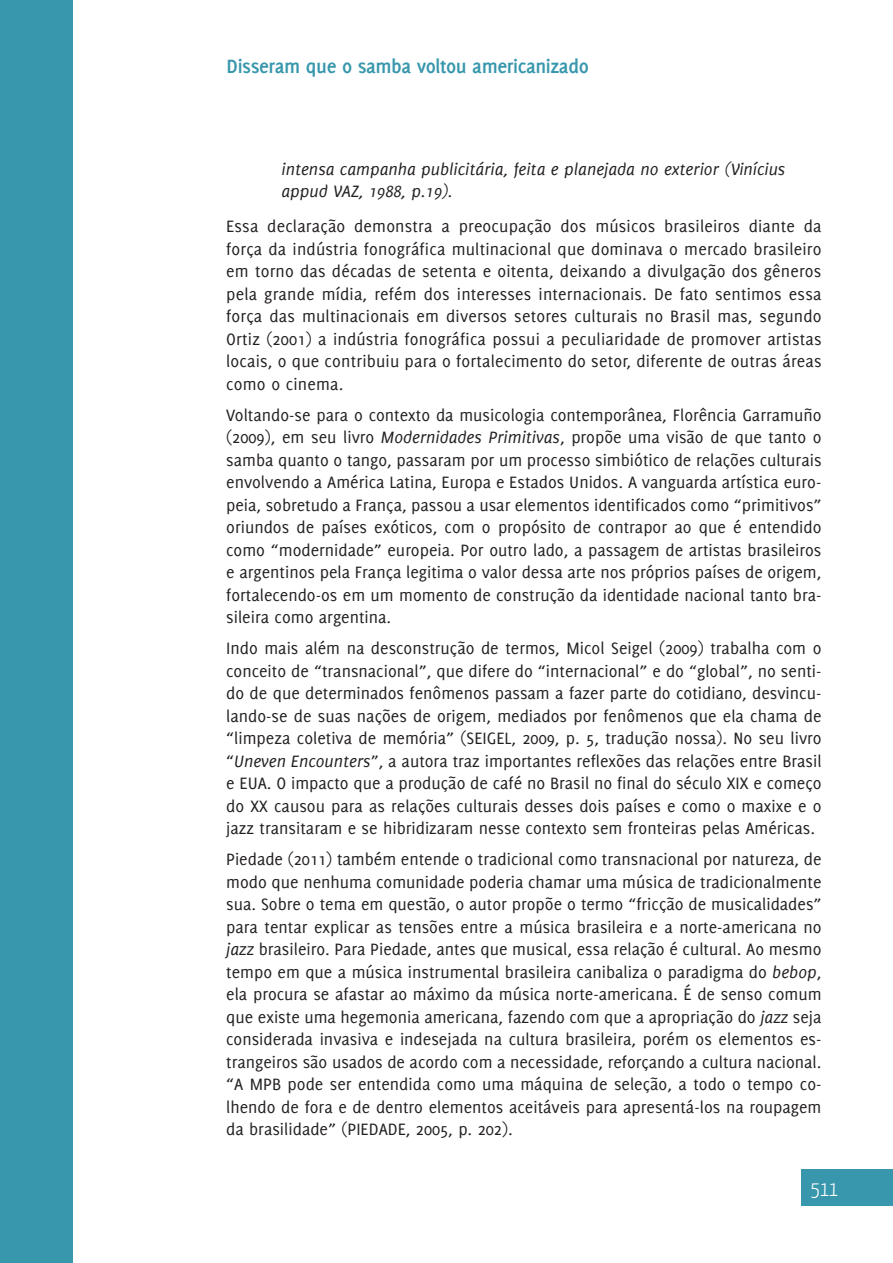
<style>
.page{position:relative;width:893px;height:1263px;background:#fff}
.page>*{position:absolute;margin:0;border:0;box-sizing:border-box;transform-origin:0 0}
.t1{font:700 21px "Delicious";letter-spacing:-.02em;color:#3897ac}
.t2{font:300 21px "Yanone Kaffeesatz";color:#fff}
.t3{font:18px/22.5px "Delicious";color:#231f20;text-align:justify}
.t4{font:italic 18px/21.6px "Delicious";color:#231f20}
.s1{font-style:italic}
</style>
<div class="page">
<div style="left:0;top:0;width:72px;height:1263px;background:#3897ac"></div>
<div style="left:802px;top:1170px;width:91px;height:36px;background:#3897ac"></div>
<p class="t1" style="left:227px;top:54px;width:364px">Disseram que o samba voltou americanizado</p>
<p class="t4" style="left:281px;top:158px;width:505px">intensa campanha publicitária, feita e planejada no exterior (Vinícius appud VAZ, 1988, p.19).</p>
<p class="t3" style="left:226px;top:215px;width:597px">Essa declaração demonstra a preocupação dos músicos brasileiros diante da força da indústria fonográfica multinacional que dominava o mercado brasileiro em torno das décadas de setenta e oitenta, deixando a divulgação dos gêneros pela grande mídia, refém dos interesses internacionais. De fato sentimos essa força das multinacionais em diversos setores culturais no Brasil mas, segundo Ortiz (2001) a indústria fonográfica possui a peculiaridade de promover artistas locais, o que contribuiu para o fortalecimento do setor, diferente de outras áreas como o cinema.</p>
<p class="t3" style="left:226px;top:403px;width:597px">Voltando-se para o contexto da musicologia contemporânea, Florência Garramuño (2009), em seu livro <span class="s1">Modernidades Primitivas</span>, propõe uma visão de que tanto o samba quanto o tango, passaram por um processo simbiótico de relações culturais envolvendo a América Latina, Europa e Estados Unidos. A vanguarda artística euro&shy;peia, sobretudo a França, passou a usar elementos identificados como “primitivos” oriundos de países exóticos, com o propósito de contrapor ao que é entendido como “modernidade” europeia. Por outro lado, a passagem de artistas brasileiros e argentinos pela França legitima o valor dessa arte nos próprios países de origem, fortalecendo-os em um momento de construção da identidade nacional tanto bra&shy;sileira como argentina.</p>
<p class="t3" style="left:226px;top:637px;width:597px">Indo mais além na desconstrução de termos, Micol Seigel (2009) trabalha com o conceito de “transnacional”, que difere do “internacional” e do “global”, no senti&shy;do de que determinados fenômenos passam a fazer parte do cotidiano, desvincu&shy;lando-se de suas nações de origem, mediados por fenômenos que ela chama de “limpeza coletiva de memória” (SEIGEL, 2009, p. 5, tradução nossa). No seu livro “<span class="s1">Uneven Encounters</span>”, a autora traz importantes reflexões das relações entre Brasil e EUA. O impacto que a produção de café no Brasil no final do século XIX e começo do XX causou para as relações culturais desses dois países e como o maxixe e o jazz transitaram e se hibridizaram nesse contexto sem fronteiras pelas Américas.</p>
<p class="t3" style="left:226px;top:848px;width:597px">Piedade (2011) também entende o tradicional como transnacional por natureza, de modo que nenhuma comunidade poderia chamar uma música de tradicionalmente sua. Sobre o tema em questão, o autor propõe o termo “fricção de musicalidades” para tentar explicar as tensões entre a música brasileira e a norte-americana no <span class="s1">jazz</span> brasileiro. Para Piedade, antes que musical, essa relação é cultural. Ao mesmo tempo em que a música instrumental brasileira canibaliza o paradigma do <span class="s1">bebop</span>, ela procura se afastar ao máximo da música norte-americana. É de senso comum que existe uma hegemonia americana, fazendo com que a apropriação do <span class="s1">jazz</span> seja considerada invasiva e indesejada na cultura brasileira, porém os elementos es&shy;trangeiros são usados de acordo com a necessidade, reforçando a cultura nacional. “A MPB pode ser entendida como uma máquina de seleção, a todo o tempo co&shy;lhendo de fora e de dentro elementos aceitáveis para apresentá-los na roupagem da brasilidade” (PIEDADE, 2005, p. 202).</p>
<p class="t2" style="left:811px;top:1176px;width:29px">511</p>
</div>
